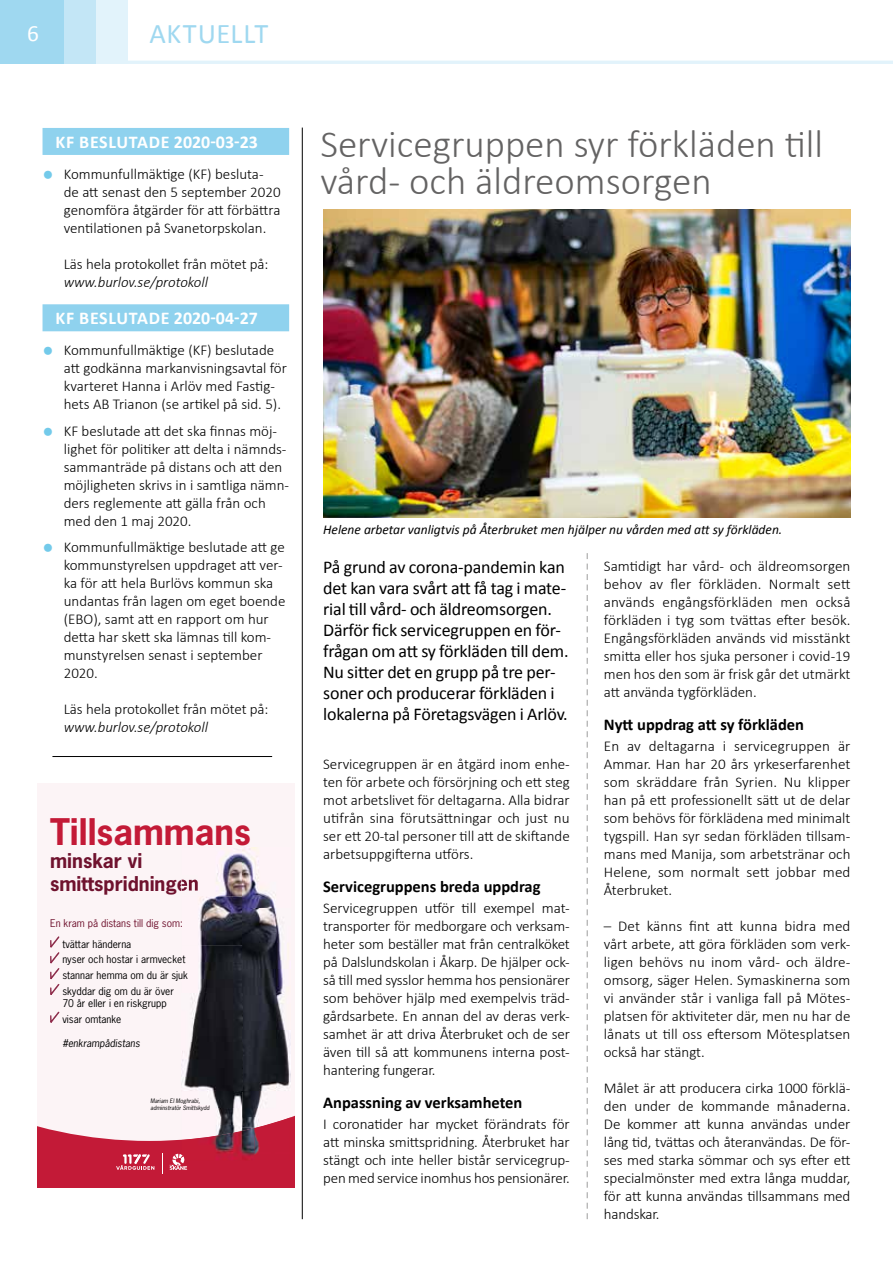
<style>
.page{position:relative;width:893px;height:1263px;background:#fff}
.page>*{position:absolute;margin:0;border:0;box-sizing:border-box;transform-origin:0 0}
.t1{font:300 39px/37.5px "Calibri";color:#646363}
.t2{font:700 34.5px "News Gothic Std";color:#c31a37}
.t3{font:28.5px "Calibri";letter-spacing:.025em;color:#9fd8f0}
.t4{font:23.25px "Calibri";color:#fff}
.t5{font:700 19.2px/23px "News Gothic Std";color:#6f122e}
.t6{font:18px/21px "Calibri";letter-spacing:-.01em;color:#000}
.t7{font:700 18px "Calibri";letter-spacing:.02em;color:#fff}
.t8{font:700 16.5px "Calibri";color:#000}
.t9{font:300 15px/18px "Calibri";color:#000;text-align:justify}
.t10{font:italic 300 15px "Calibri";letter-spacing:-.005em;color:#000}
.t11{font:italic 13.5px "Calibri";color:#000}
.t12{font:10.05px/15.8px "News Gothic Std";color:#000}
.t13{font:10.05px "News Gothic Std";color:#6f122e}
.t14{font:italic 10.05px "News Gothic Std";color:#000}
.t15{font:italic 5.7px/6.9px "News Gothic Std";color:#000}
.s1{font-weight:700;font-size:22.5px;color:#73caea}
</style>
<div class="page">
<div style="left:0;top:0;width:64px;height:64px;background:#9fd8f0"></div>
<div style="left:64px;top:0;width:32px;height:64px;background:#c3e6f6"></div>
<div style="left:96px;top:0;width:32px;height:64px;background:#e2f3fb"></div>
<hr style="left:128px;top:61px;width:765px;height:3px;background:#e2f3fb">
<div style="left:43px;top:128px;width:246px;height:27px;background:#8fd2ee"></div>
<div style="left:43px;top:304px;width:246px;height:27px;background:#8fd2ee"></div>
<hr style="left:302px;top:128px;width:1px;height:1091px;background:#000">
<hr style="left:52px;top:756px;width:220px;height:1px;background:#000">
<img style="left:323px;top:209px;width:527px;height:308px">
<svg style="left:587px;top:553px;width:1px;height:666px"></svg>
<div style="left:38px;top:783px;width:257px;height:367px;background:#fcf4f6"></div>
<svg style="left:50px;top:936px;width:9px;height:59px"></svg>
<svg style="left:50px;top:1012px;width:9px;height:11px"></svg>
<img style="left:182px;top:853px;width:60px;height:252px">
<img style="left:242px;top:848px;width:49px;height:257px">
<svg style="left:38px;top:1105px;width:257px;height:82px"></svg>
<svg style="left:182px;top:955px;width:3px;height:10px"></svg>
<svg style="left:182px;top:971px;width:6px;height:10px"></svg>
<img style="left:182px;top:876px;width:16px;height:18px">
<img style="left:182px;top:880px;width:16px;height:11px">
<img style="left:182px;top:1098px;width:18px;height:6px">
<img style="left:182px;top:1105px;width:28px;height:6px">
<h3 class="t4" style="left:27px;top:19px;width:13px">6</h3>
<h3 class="t3" style="left:149px;top:15px;width:120px">AKTUELLT</h3>
<p class="t7" style="left:56px;top:130px;width:204px">KF BESLUTADE 2020-03-23</p>
<p class="t9" style="left:64px;top:165px;width:218px;text-align:left;text-indent:-21px"><span class="s1">•</span> Kommunfullmäktige (KF) besluta&shy;de att senast den 5 september 2020 genomföra åtgärder för att förbättra ventilationen på Svanetorpskolan.</p>
<p class="t9" style="left:64px;top:255px;width:206px">Läs hela protokollet från mötet på:</p>
<p class="t10" style="left:64px;top:272px;width:146px">www.burlov.se/protokoll</p>
<p class="t7" style="left:56px;top:307px;width:204px">KF BESLUTADE 2020-04-27</p>
<p class="t9" style="left:64px;top:341px;width:225px;text-align:left;text-indent:-21px"><span class="s1">•</span> Kommunfullmäktige (KF) beslutade att godkänna markanvisningsavtal för kvarteret Hanna i Arlöv med Fastig&shy;hets AB Trianon (se artikel på sid. 5).</p>
<p class="t9" style="left:64px;top:421px;width:227px;text-align:left;text-indent:-21px"><span class="s1">•</span> KF beslutade att det ska finnas möj&shy;lighet för politiker att delta i nämnds&shy;sammanträde på distans och att den möjligheten skrivs in i samtliga nämn&shy;ders reglemente att gälla från och med den 1 maj 2020.</p>
<p class="t9" style="left:64px;top:538px;width:223px;text-align:left;text-indent:-21px"><span class="s1">•</span> Kommunfullmäktige beslutade att ge kommunstyrelsen uppdraget att ver&shy;ka för att hela Burlövs kommun ska undantas från lagen om eget boende (EBO), samt att en rapport om hur detta har skett ska lämnas till kom&shy;munstyrelsen senast i september<br>2020.</p>
<p class="t9" style="left:64px;top:700px;width:206px">Läs hela protokollet från mötet på:</p>
<p class="t10" style="left:64px;top:718px;width:146px">www.burlov.se/protokoll</p>
<h2 class="t2" style="left:50px;top:809px;width:202px">Tillsammans</h2>
<p class="t5" style="left:50px;top:848px;width:150px">minskar vi smittspridningen</p>
<p class="t13" style="left:50px;top:917px;width:134px">En kram på distans till dig som:</p>
<p class="t12" style="left:62px;top:936px;width:127px">tvättar händerna<br>nyser och hostar i armvecket stannar hemma om du är sjuk skyddar dig om du är över</p>
<p class="t12" style="left:62px;top:995px;width:106px">70 år eller i en riskgrupp visar omtanke</p>
<p class="t14" style="left:62px;top:1036px;width:79px">#enkrampådistans</p>
<p class="t15" style="left:150px;top:1097px;width:61px">Mariam El Moghrabi, adminstratör Smittskydd</p>
<h1 class="t1" style="left:320px;top:125px;width:504px">Servicegruppen syr förkläden till vård- och äldreomsorgen</h1>
<p class="t11" style="left:323px;top:520px;width:461px">Helene arbetar vanligtvis på Återbruket men hjälper nu vården med att sy förkläden.</p>
<p class="t6" style="left:323px;top:556px;width:247px">På grund av corona-pandemin kan det kan vara svårt att få tag i mate&shy;rial till vård- och äldreomsorgen.<br>Därför fick servicegruppen en för&shy;frågan om att sy förkläden till dem.<br>Nu sitter det en grupp på tre per&shy;soner och producerar förkläden i lokalerna på Företagsvägen i Arlöv.</p>
<p class="t9" style="left:323px;top:755px;width:248px">Servicegruppen är en åtgärd inom enhe&shy;ten för arbete och försörjning och ett steg mot arbetslivet för deltagarna. Alla bidrar utifrån sina förutsättningar och just nu ser ett 20-tal personer till att de skiftande arbetsuppgifterna utförs.</p>
<p class="t8" style="left:323px;top:876px;width:219px">Servicegruppens breda uppdrag</p>
<p class="t9" style="left:323px;top:899px;width:248px">Servicegruppen utför till exempel mat&shy;transporter för medborgare och verksam&shy;heter som beställer mat från centralköket på Dalslundskolan i Åkarp. De hjälper ock&shy;så till med sysslor hemma hos pensionärer som behöver hjälp med exempelvis träd&shy;gårdsarbete. En annan del av deras verk&shy;samhet är att driva Återbruket och de ser även till så att kommunens interna post&shy;hantering fungerar.</p>
<p class="t8" style="left:323px;top:1092px;width:201px">Anpassning av verksamheten</p>
<p class="t9" style="left:323px;top:1115px;width:248px">I coronatider har mycket förändrats för att minska smittspridning. Återbruket har stängt och inte heller bistår servicegrup&shy;pen med service inomhus hos pensionärer.</p>
<p class="t9" style="left:604px;top:557px;width:248px">Samtidigt har vård- och äldreomsorgen behov av fler förkläden. Normalt sett används engångsförkläden men också förkläden i tyg som tvättas efter besök.<br>Engångsförkläden används vid misstänkt smitta eller hos sjuka personer i covid-19 men hos den som är frisk går det utmärkt att använda tygförkläden.</p>
<p class="t8" style="left:604px;top:714px;width:202px">Nytt uppdrag att sy förkläden</p>
<p class="t9" style="left:604px;top:737px;width:248px">En av deltagarna i servicegruppen är Ammar. Han har 20 års yrkeserfarenhet som skräddare från Syrien. Nu klipper han på ett professionellt sätt ut de delar som behövs för förklädena med minimalt tygspill. Han syr sedan förkläden tillsam&shy;mans med Manija, som arbetstränar och Helene, som normalt sett jobbar med Återbruket.</p>
<p class="t9" style="left:604px;top:917px;width:248px">– Det känns fint att kunna bidra med vårt arbete, att göra förkläden som verk&shy;ligen behövs nu inom vård- och äldre&shy;omsorg, säger Helen. Symaskinerna som vi använder står i vanliga fall på Mötes&shy;platsen för aktiviteter där, men nu har de lånats ut till oss eftersom Mötesplatsen också har stängt.</p>
<p class="t9" style="left:604px;top:1079px;width:248px">Målet är att producera cirka 1000 förklä&shy;den under de kommande månaderna.<br>De kommer att kunna användas under lång tid, tvättas och återanvändas. De för&shy;ses med starka sömmar och sys efter ett specialmönster med extra långa muddar, för att kunna användas tillsammans med handskar.</p>
</div>
